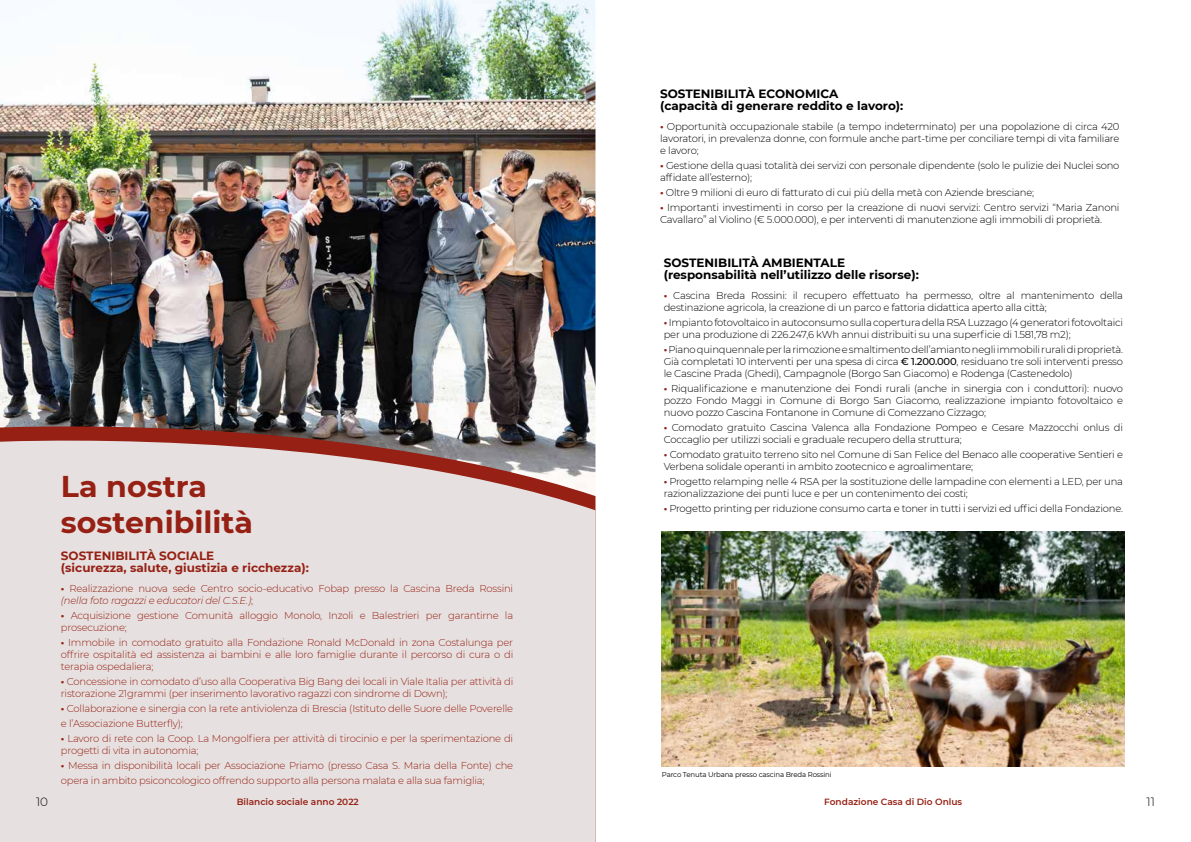
<style>
.page{position:relative;width:1191px;height:842px;background:#fff}
.page>*{position:absolute;margin:0;border:0;box-sizing:border-box;transform-origin:0 0}
.t1{font:700 30px/36px "Montserrat";color:#962014}
.t2{font:700 12px/12px "Montserrat";color:#000}
.t3{font:700 12px/12px "Montserrat";color:#962014}
.t4{font:300 12px "Montserrat";color:#000}
.t5{font:300 10px/12px "Montserrat";letter-spacing:-.02em;color:#000}
.t6{font:300 10px/12px "Montserrat";letter-spacing:-.02em;color:#962014}
.t7{font:600 9px "Montserrat";color:#962014}
.t8{font:7px "Montserrat";letter-spacing:-.02em;color:#000}
.s1{font-weight:700}
.s2{font-style:italic}
.s3{font-weight:700;color:#962014}
.s4{font-weight:500}
</style>
<div class="page">
<img style="left:0;top:0;width:595px;height:410px">
<img style="left:0;top:410px;width:595px;height:14px">
<svg style="left:0;top:424px;width:595px;height:418px;background:#ded5d4"></svg>
<img style="left:662px;top:531px;width:462px;height:236px">
<h1 class="t1" style="left:61px;top:467px;width:194px">La nostra sostenibilità</h1>
<p class="t3" style="left:61px;top:549px;width:249px">SOSTENIBILITÀ SOCIALE<br>(sicurezza, salute, giustizia e ricchezza):</p>
<p class="t6" style="left:61px;top:582px;width:454px"><span class="s1">•</span> Realizzazione nuova sede Centro socio-educativo Fobap presso la Cascina Breda Rossini <span class="s2">(nella foto ragazzi e educatori del C.S.E.)</span>;</p>
<p class="t6" style="left:61px;top:609px;width:454px"><span class="s1">•</span> Acquisizione gestione Comunità alloggio Monolo, Inzoli e Balestrieri per garantirne la prosecuzione;</p>
<p class="t6" style="left:61px;top:636px;width:454px;text-align:justify"><span class="s1">•</span> Immobile in comodato gratuito alla Fondazione Ronald McDonald in zona Costalunga per offrire ospitalità ed assistenza ai bambini e alle loro famiglie durante il percorso di cura o di terapia ospedaliera;</p>
<p class="t6" style="left:61px;top:675px;width:454px"><span class="s1">•</span> Concessione in comodato d’uso alla Cooperativa Big Bang dei locali in Viale Italia per attività di ristorazione 21grammi (per inserimento lavorativo ragazzi con sindrome di Down);</p>
<p class="t6" style="left:61px;top:701px;width:454px;line-height:15px"><span class="s1">•</span> Collaborazione e sinergia con la rete antiviolenza di Brescia (Istituto delle Suore delle Poverelle e l’Associazione Butterfly);</p>
<p class="t6" style="left:61px;top:732px;width:454px"><span class="s1">•</span> Lavoro di rete con la Coop. La Mongolfiera per attività di tirocinio e per la sperimentazione di progetti di vita in autonomia;</p>
<p class="t6" style="left:61px;top:758px;width:454px;line-height:15px"><span class="s1">•</span> Messa in disponibilità locali per Associazione Priamo (presso Casa S. Maria della Fonte) che opera in ambito psiconcologico offrendo supporto alla persona malata e alla sua famiglia;</p>
<p class="t4" style="left:36px;top:794px;width:14px">10</p>
<p class="t7" style="left:237px;top:795px;width:124px">Bilancio sociale anno 2022</p>
<p class="t2" style="left:660px;top:87px;width:245px">SOSTENIBILITÀ ECONOMICA<br>(capacità di generare reddito e lavoro):</p>
<p class="t5" style="left:660px;top:120px;width:461px;text-align:justify"><span class="s3">•</span> Opportunità occupazionale stabile (a tempo indeterminato) per una popolazione di circa 420 lavoratori, in prevalenza donne, con formule anche part-time per conciliare tempi di vita familiare e lavoro;</p>
<p class="t5" style="left:660px;top:159px;width:461px"><span class="s3">•</span> Gestione della quasi totalità dei servizi con personale dipendente (solo le pulizie dei Nuclei sono affidate all’esterno);</p>
<p class="t5" style="left:660px;top:186px;width:375px"><span class="s3">•</span> Oltre 9 milioni di euro di fatturato di cui più della metà con Aziende bresciane;</p>
<p class="t5" style="left:660px;top:201px;width:461px"><span class="s3">•</span> Importanti investimenti in corso per la creazione di nuovi servizi: Centro servizi “Maria Zanoni<br>Cavallaro” al Violino (€ 5.000.000), e per interventi di manutenzione agli immobili di proprietà.</p>
<p class="t2" style="left:663px;top:256px;width:257px">SOSTENIBILITÀ AMBIENTALE (responsabilità nell’utilizzo delle risorse):</p>
<p class="t5" style="left:663px;top:289px;width:461px"><span class="s3">•</span> Cascina Breda Rossini: il recupero effettuato ha permesso, oltre al mantenimento della destinazione agricola, la creazione di un parco e fattoria didattica aperto alla città;</p>
<p class="t5" style="left:663px;top:316px;width:461px"><span class="s3">•</span> Impianto fotovoltaico in autoconsumo sulla copertura della RSA Luzzago (4 generatori fotovoltaici per una produzione di 226.247,6 kWh annui distribuiti su una superficie di 1.581,78 m2);</p>
<p class="t5" style="left:663px;top:343px;width:461px;text-align:justify"><span class="s3">•</span> Piano quinquennale per la rimozione e smaltimento dell’amianto negli immobili rurali di proprietà.<br>Già completati 10 interventi per una spesa di circa <span class="s4">€ 1.200.000</span>, residuano tre soli interventi presso le Cascine Prada (Ghedi), Campagnole (Borgo San Giacomo) e Rodenga (Castenedolo)</p>
<p class="t5" style="left:663px;top:382px;width:461px;text-align:justify"><span class="s3">•</span> Riqualificazione e manutenzione dei Fondi rurali (anche in sinergia con i conduttori): nuovo pozzo Fondo Maggi in Comune di Borgo San Giacomo, realizzazione impianto fotovoltaico e nuovo pozzo Cascina Fontanone in Comune di Comezzano Cizzago;</p>
<p class="t5" style="left:663px;top:421px;width:461px"><span class="s3">•</span> Comodato gratuito Cascina Valenca alla Fondazione Pompeo e Cesare Mazzocchi onlus di<br>Coccaglio per utilizzi sociali e graduale recupero della struttura;</p>
<p class="t5" style="left:663px;top:448px;width:461px"><span class="s3">•</span> Comodato gratuito terreno sito nel Comune di San Felice del Benaco alle cooperative Sentieri e<br>Verbena solidale operanti in ambito zootecnico e agroalimentare;</p>
<p class="t5" style="left:663px;top:475px;width:461px"><span class="s3">•</span> Progetto relamping nelle 4 RSA per la sostituzione delle lampadine con elementi a LED, per una razionalizzazione dei punti luce e per un contenimento dei costi;</p>
<p class="t5" style="left:663px;top:502px;width:461px"><span class="s3">•</span> Progetto printing per riduzione consumo carta e toner in tutti i servizi ed uffici della Fondazione.</p>
<p class="t8" style="left:662px;top:770px;width:171px">Parco Tenuta Urbana presso cascina Breda Rossini</p>
<p class="t7" style="left:824px;top:795px;width:139px">Fondazione Casa di Dio Onlus</p>
<p class="t4" style="left:1146px;top:794px;width:10px">11</p>
</div>
